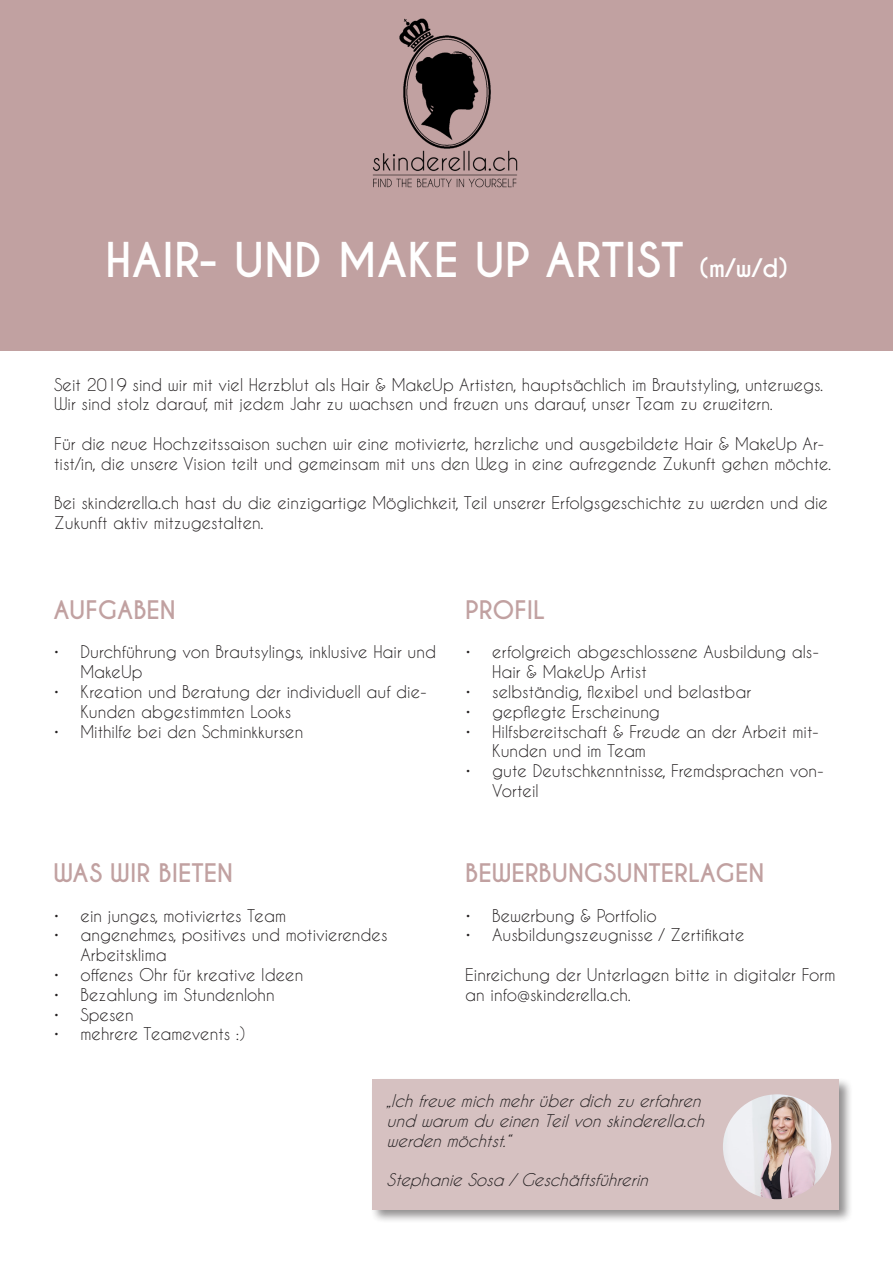
<style>
.page{position:relative;width:893px;height:1263px;background:#fff}
.page>*{position:absolute;margin:0;border:0;box-sizing:border-box;transform-origin:0 0}
.t1{font:700 45px "Caviar Dreams";color:#fff}
.t2{font:700 24px "Caviar Dreams";color:#c1a1a1}
.t3{font:16.5px/19.8px "Caviar Dreams";color:#231f20}
.t4{font:italic 16.5px/19.8px "Caviar Dreams";color:#231f20}
.s1{font-size:24px}
</style>
<div class="page">
<div style="left:370px;top:1077px;width:483px;height:147px;background:#231f20;opacity:.75"></div>
<div style="left:372px;top:1079px;width:467px;height:130px;background:#d6c1c1"></div>
<div style="left:0;top:0;width:893px;height:351px;background:#c1a1a1"></div>
<img style="left:399px;top:18px;width:92px;height:131px">
<img style="left:723px;top:1094px;width:108px;height:105px">
<img style="left:373px;top:150px;width:145px;height:38px">
<p class="t1" style="left:105px;top:232px;width:684px">HAIR- UND MAKE UP ARTIST <span class="s1">(m/w/d)</span></p>
<p class="t3" style="left:54px;top:374px;width:770px">Seit 2019 sind wir mit viel Herzblut als Hair &amp; MakeUp Artisten, hauptsächlich im Brautstyling, unterwegs.</p>
<p class="t3" style="left:54px;top:394px;width:720px">Wir sind stolz darauf, mit jedem Jahr zu wachsen und freuen uns darauf, unser Team zu erweitern.</p>
<p class="t3" style="left:54px;top:434px;width:778px">Für die neue Hochzeitssaison suchen wir eine motivierte, herzliche und ausgebildete Hair &amp; MakeUp Ar&shy;tist/in, die unsere Vision teilt und gemeinsam mit uns den Weg in eine aufregende Zukunft gehen möchte.</p>
<p class="t3" style="left:54px;top:493px;width:775px">Bei skinderella.ch hast du die einzigartige Möglichkeit, Teil unserer Erfolgsgeschichte zu werden und die</p>
<p class="t3" style="left:54px;top:513px;width:211px">Zukunft aktiv mitzugestalten.</p>
<p class="t2" style="left:54px;top:595px;width:124px">AUFGABEN</p>
<p class="t3" style="left:81px;top:642px;width:357px;text-indent:-27px">• Durchführung von Brautsylings, inklusive Hair und<br>MakeUp</p>
<p class="t3" style="left:81px;top:681px;width:348px;text-indent:-27px">• Kreation und Beratung der individuell auf die-<br>Kunden abgestimmten Looks</p>
<p class="t3" style="left:54px;top:721px;width:251px">• Mithilfe bei den Schminkkursen</p>
<p class="t2" style="left:54px;top:858px;width:181px">WAS WIR BIETEN</p>
<p class="t3" style="left:54px;top:905px;width:234px">• ein junges, motiviertes Team</p>
<p class="t3" style="left:81px;top:925px;width:308px;text-indent:-27px">• angenehmes, positives und motivierendes<br>Arbeitsklima</p>
<p class="t3" style="left:54px;top:964px;width:251px">• offenes Ohr für kreative Ideen</p>
<p class="t3" style="left:54px;top:984px;width:223px">• Bezahlung im Stundenlohn</p>
<p class="t3" style="left:54px;top:1004px;width:82px">• Spesen</p>
<p class="t3" style="left:54px;top:1024px;width:193px">• mehrere Teamevents :)</p>
<p class="t2" style="left:465px;top:595px;width:81px">PROFIL</p>
<p class="t3" style="left:492px;top:642px;width:328px;text-indent:-27px">• erfolgreich abgeschlossene Ausbildung als-<br>Hair &amp; MakeUp Artist</p>
<p class="t3" style="left:465px;top:681px;width:288px">• selbständig, flexibel und belastbar</p>
<p class="t3" style="left:465px;top:701px;width:196px">• gepflegte Erscheinung</p>
<p class="t3" style="left:492px;top:721px;width:328px;text-indent:-27px">• Hilfsbereitschaft &amp; Freude an der Arbeit mit-<br>Kunden und im Team</p>
<p class="t3" style="left:492px;top:761px;width:333px;text-indent:-27px">• gute Deutschkenntnisse, Fremdsprachen von-<br>Vorteil</p>
<p class="t2" style="left:465px;top:858px;width:301px">BEWERBUNGSUNTERLAGEN</p>
<p class="t3" style="left:465px;top:905px;width:193px">• Bewerbung &amp; Portfolio</p>
<p class="t3" style="left:465px;top:925px;width:281px">• Ausbildungszeugnisse / Zertifikate</p>
<p class="t3" style="left:465px;top:964px;width:372px">Einreichung der Unterlagen bitte in digitaler Form an info@skinderella.ch.</p>
<p class="t4" style="left:387px;top:1091px;width:324px">„Ichfreuemichmehrüberdichzuerfahren und warum dueinenTeilvonskinderella.ch werdenmöchtst.“</p>
<p class="t4" style="left:387px;top:1170px;width:268px">StephanieSosa /Geschäftsführerin</p>
</div>
